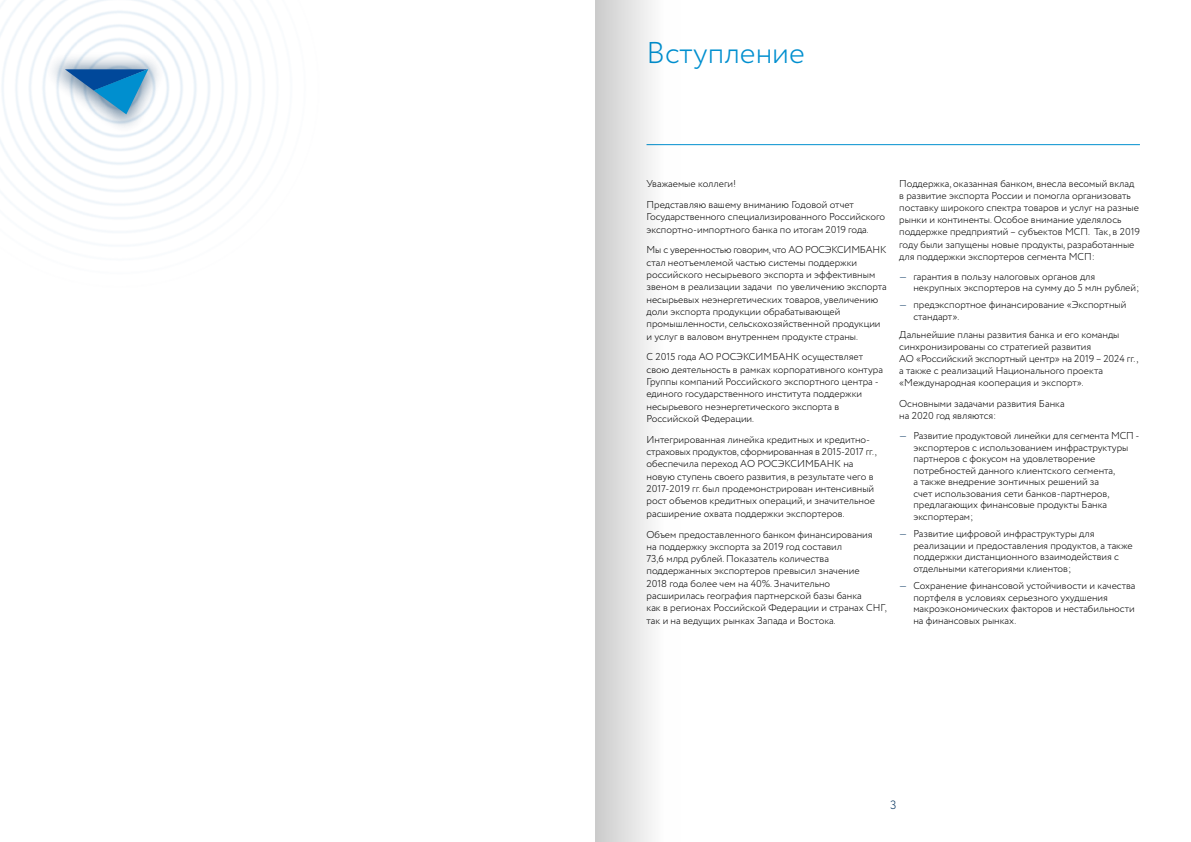
<style>
.page{position:relative;width:1191px;height:842px;background:#fff}
.page>*{position:absolute;margin:0;border:0;box-sizing:border-box;transform-origin:0 0}
.t1{font:300 30px "Circe";color:#008fcf}
.t2{font:300 12px "Circe";color:#00305b}
.t3{font:300 10px/12.3px "Circe";color:#000}
.s1{color:#00305b}
</style>
<div class="page">
<hr style="left:646px;top:144px;width:494px;height:1px;background:#008fcf">
<svg style="left:65px;top:69px;width:83px;height:45px;background:#64a1c9"></svg>
<div style="left:595px;top:0;width:85px;height:842px;background:linear-gradient(to right,#ccc,#fff)"></div>
<h1 class="t1" style="left:646px;top:33px;width:160px">Вступление</h1>
<p class="t3" style="left:646px;top:174px;width:209px;line-height:20.8px">Уважаемые коллеги!<br>Представляю вашему вниманию Годовой отчет</p>
<p class="t3" style="left:646px;top:211px;width:240px">Государственного специализированного Российского экспортно-импортного банка по итогам 2019 года.</p>
<p class="t3" style="left:646px;top:244px;width:242px">Мы с уверенностью говорим, что АО РОСЭКСИМБАНК стал неотъемлемой частью системы поддержки российского несырьевого экспорта и эффективным звеном в реализации задачи по увеличению экспорта несырьевых неэнергетических товаров, увеличению доли экспорта продукции обрабатывающей промышленности, сельскохозяйственной продукции и услуг в валовом внутреннем продукте страны.</p>
<p class="t3" style="left:646px;top:351px;width:238px">С 2015 года АО РОСЭКСИМБАНК осуществляет свою деятельность в рамках корпоративного контура Группы компаний Российского экспортного центра - единого государственного института поддержки несырьевого неэнергетического экспорта в Российской Федерации.</p>
<p class="t3" style="left:646px;top:433px;width:232px">Интегрированная линейка кредитных и кредитно&shy;страховых продуктов, сформированная в 2015-2017 гг., обеспечила переход АО РОСЭКСИМБАНК на новую ступень своего развития, в результате чего в 2017-2019 гг. был продемонстрирован интенсивный рост объемов кредитных операций, и значительное расширение охвата поддержки экспортеров.</p>
<p class="t3" style="left:646px;top:528px;width:242px">Объем предоставленного банком финансирования<br>на поддержку экспорта за 2019 год составил<br>73,6 млрд рублей. Показатель количества поддержанных экспортеров превысил значение<br>2018 года более чем на 40%. Значительно расширилась география партнерской базы банка<br>как в регионах Российской Федерации и странах СНГ, так и на ведущих рынках Запада и Востока.</p>
<p class="t3" style="left:899px;top:178px;width:242px;line-height:12px">Поддержка, оказанная банком, внесла весомый вклад в развитие экспорта России и помогла организовать поставку широкого спектра товаров и услуг на разные рынки и континенты. Особое внимание уделялось поддержке предприятий – субъектов МСП. Так, в 2019 году были запущены новые продукты, разработанные для поддержки экспортеров сегмента МСП:</p>
<p class="t3" style="left:913px;top:271px;width:227px;line-height:11.5px;text-indent:-14px"><span class="s1">―</span> гарантия в пользу налоговых органов для некрупных экспортеров на сумму до 5 млн рублей;</p>
<p class="t3" style="left:913px;top:299px;width:214px;line-height:12px;text-indent:-14px"><span class="s1">―</span> предэкспортное финансирование «Экспортный стандарт».</p>
<p class="t3" style="left:899px;top:329px;width:241px">Дальнейшие планы развития банка и его команды синхронизированы со стратегией развития<br>АО «Российский экспортный центр» на 2019 – 2024 гг., а также с реализаций Национального проекта «Международная кооперация и экспорт».</p>
<p class="t3" style="left:899px;top:398px;width:167px;line-height:12px">Основными задачами развития Банка на 2020 год являются:</p>
<p class="t3" style="left:913px;top:430px;width:228px;line-height:11.6px;text-indent:-14px"><span class="s1">―</span> Развитие продуктовой линейки для сегмента МСП - экспортеров с использованием инфраструктуры партнеров с фокусом на удовлетворение потребностей данного клиентского сегмента,<br>а также внедрение зонтичных решений за<br>счет использования сети банков-партнеров, предлагающих финансовые продукты Банка экспортерам;</p>
<p class="t3" style="left:913px;top:528px;width:221px;line-height:11.5px;text-indent:-14px"><span class="s1">―</span> Развитие цифровой инфраструктуры для реализации и предоставления продуктов, а также поддержки дистанционного взаимодействия с отдельными категориями клиентов;</p>
<p class="t3" style="left:913px;top:580px;width:224px;line-height:11.5px;text-indent:-14px"><span class="s1">―</span> Сохранение финансовой устойчивости и качества портфеля в условиях серьезного ухудшения макроэкономических факторов и нестабильности на финансовых рынках.</p>
<p class="t2" style="left:890px;top:797px;width:8px">3</p>
</div>
